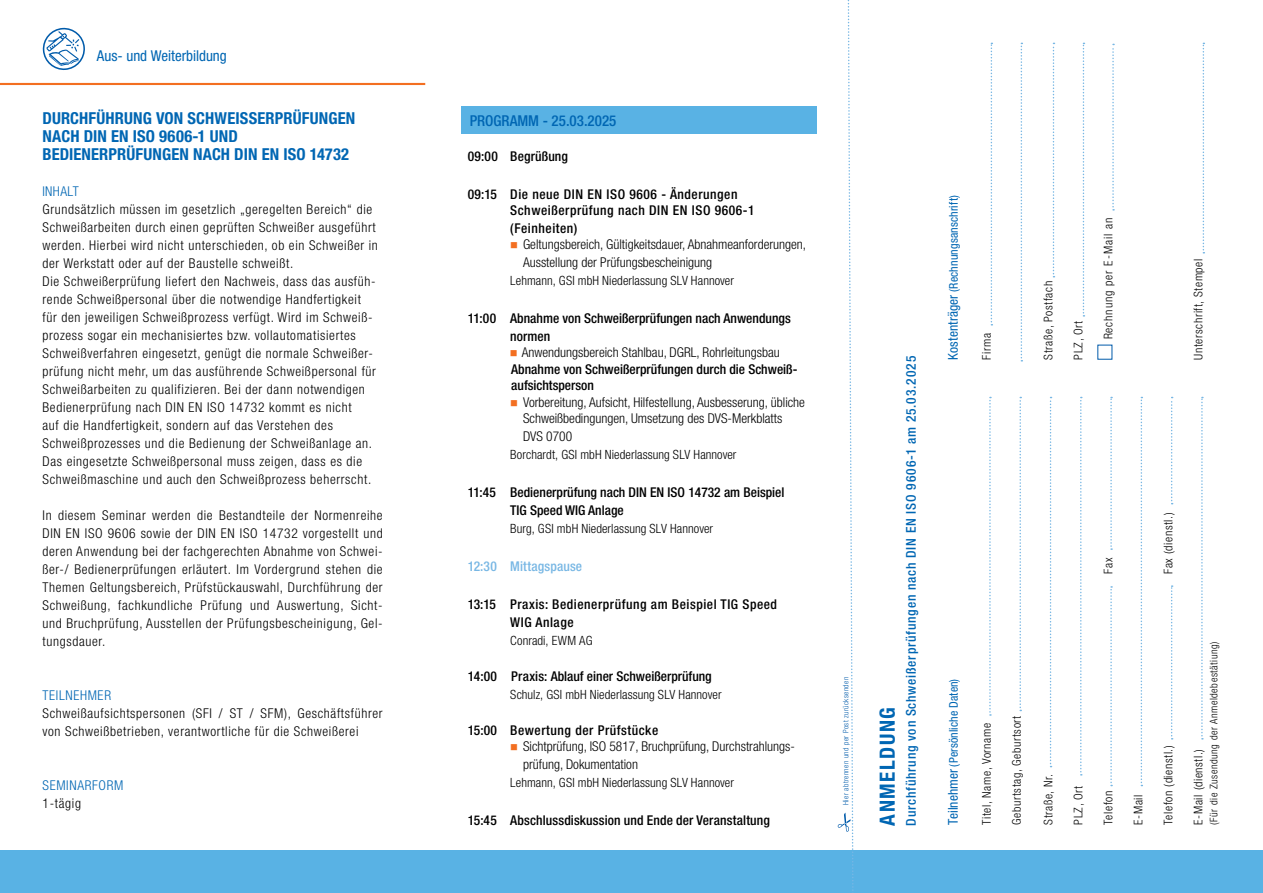
<style>
.page{position:relative;width:1263px;height:893px;background:#fff}
.page>*{position:absolute;margin:0;border:0;box-sizing:border-box;transform-origin:0 0}
.t1{font:700 condensed 21px "Helvetica Neue LT Std";letter-spacing:.075em;color:#0066b3}
.t2{font:700 condensed 16.5px/18px "Helvetica Neue LT Std";letter-spacing:.01em;color:#0066b3}
.t3{font:condensed 15px "Helvetica Neue LT Std";letter-spacing:-.005em;color:#0066b3}
.t4{font:500 condensed 15px "Helvetica Neue LT Std";color:#0066b3}
.t5{font:300 condensed 13.5px/18px "Helvetica Neue LT Std";letter-spacing:.05em;color:#000}
.t6{font:300 condensed 13.5px/18px "Helvetica Neue LT Std";color:#000}
.t7{font:500 condensed 13.5px/18px "Helvetica Neue LT Std";letter-spacing:.005em;color:#000}
.t8{font:500 condensed 13.5px/16.2px "Helvetica Neue LT Std";letter-spacing:.04em;color:#000}
.t9{font:500 condensed 13.5px "Helvetica Neue LT Std";letter-spacing:.06em;color:#0066b3}
.t10{font:300 condensed 13.5px "Helvetica Neue LT Std";letter-spacing:.05em;color:#0066b3}
.t11{font:500 condensed 13.5px "Helvetica Neue LT Std";letter-spacing:.01em;color:#78b7e4}
.t12{font:300 condensed 12.75px "Helvetica Neue LT Std";letter-spacing:.005em;color:#000}
.t13{font:300 condensed 12px "Helvetica Neue LT Std";letter-spacing:.05em;color:#000}
.t14{font:condensed 12px "Helvetica Neue LT Std";letter-spacing:.01em;color:#0066b3}
.t15{font:300 condensed 12px "Helvetica Neue LT Std";letter-spacing:.075em;color:#000}
.t16{font:300 condensed 10.5px "Helvetica Neue LT Std";letter-spacing:.05em;color:#000}
.t17{font:300 condensed 7.5px "Helvetica Neue LT Std";letter-spacing:.05em;color:#005baa}
.s1{font-size:13.5px}
</style>
<div class="page">
<svg style="left:991px;top:43px;width:1px;height:282px"></svg>
<svg style="left:1021px;top:43px;width:1px;height:318px"></svg>
<svg style="left:1053px;top:43px;width:1px;height:234px"></svg>
<svg style="left:1083px;top:43px;width:1px;height:274px"></svg>
<svg style="left:1202px;top:43px;width:2px;height:210px"></svg>
<svg style="left:43px;top:28px;width:42px;height:42px"></svg>
<div style="left:0;top:850px;width:1263px;height:43px;background:#59b2e4"></div>
<hr style="left:0;top:83px;width:425px;height:2px;background:#f36f21">
<svg style="left:838px;top:0;width:16px;height:891px"></svg>
<svg style="left:1110px;top:586px;width:2px;height:200px"></svg>
<svg style="left:1171px;top:585px;width:2px;height:154px"></svg>
<svg style="left:989px;top:397px;width:2px;height:319px"></svg>
<svg style="left:1019px;top:397px;width:2px;height:314px"></svg>
<svg style="left:1050px;top:397px;width:1px;height:370px"></svg>
<svg style="left:1080px;top:397px;width:2px;height:378px"></svg>
<svg style="left:1110px;top:397px;width:2px;height:153px"></svg>
<svg style="left:1140px;top:397px;width:2px;height:389px"></svg>
<svg style="left:1171px;top:397px;width:2px;height:107px"></svg>
<svg style="left:1201px;top:397px;width:2px;height:342px"></svg>
<svg style="left:1112px;top:44px;width:2px;height:167px"></svg>
<div style="left:461px;top:107px;width:355px;height:27px;background:#59b2e4"></div>
<p class="t3" style="left:97px;top:47px;width:131px">Aus- und Weiterbildung</p>
<p class="t2" style="left:43px;top:109px;width:314px">DURCHFÜHRUNG VON SCHWEISSERPRÜFUNGEN<br>NACH DIN EN ISO 9606-1 UND<br>BEDIENERPRÜFUNGEN NACH DIN EN ISO 14732</p>
<p class="t4" style="left:470px;top:112px;width:148px">PROGRAMM - 25.03.2025</p>
<p class="t7" style="left:468px;top:147px;width:102px">09:00 Begrüßung</p>
<p class="t8" style="left:510px;top:186px;width:246px;text-indent:-43px">09:15 Die neue DIN EN ISO 9606 - Änderungen<br>Schweißerprüfung nach DIN EN ISO 9606-1</p>
<p class="t8" style="left:510px;top:220px;width:69px">(Feinheiten)</p>
<p class="t6" style="left:523px;top:236px;width:285px">Geltungsbereich, Gültigkeitsdauer, Abnahmeanforderungen,<br>Ausstellung der Prüfungsbescheinigung</p>
<p class="t12" style="left:510px;top:274px;width:225px">Lehmann, GSI mbH Niederlassung SLV Hannover</p>
<p class="t7" style="left:510px;top:309px;width:282px;text-indent:-43px">11:00 Abnahme von Schweißerprüfungen nach Anwendungs normen</p>
<p class="t6" style="left:522px;top:344px;width:260px">Anwendungsbereich Stahlbau, DGRL, Rohrleitungsbau</p>
<p class="t7" style="left:511px;top:360px;width:288px;line-height:16.5px">Abnahme von Schweißerprüfungen durch die Schweiß&shy;aufsichtsperson</p>
<p class="t6" style="left:523px;top:393px;width:283px;line-height:16.5px">Vorbereitung, Aufsicht, Hilfestellung, Ausbesserung, übliche<br>Schweißbedingungen, Umsetzung des DVS-Merkblatts</p>
<p class="t5" style="left:523px;top:427px;width:51px">DVS 0700</p>
<p class="t12" style="left:510px;top:447px;width:228px">Borchardt, GSI mbH Niederlassung SLV Hannover</p>
<p class="t7" style="left:510px;top:483px;width:276px;text-indent:-43px">11:45 Bedienerprüfung nach DIN EN ISO 14732 am Beispiel<br>TIG Speed WIG Anlage</p>
<p class="t12" style="left:510px;top:521px;width:204px">Burg, GSI mbH Niederlassung SLV Hannover</p>
<p class="t11" style="left:468px;top:558px;width:116px">12:30 Mittagspause</p>
<p class="t8" style="left:510px;top:595px;width:268px;line-height:18px;text-indent:-43px">13:15 Praxis: Bedienerprüfung am Beispiel TIG Speed<br>WIG Anlage</p>
<p class="t12" style="left:510px;top:633px;width:84px">Conradi, EWM AG</p>
<p class="t7" style="left:468px;top:667px;width:246px">14:00 Praxis: Ablauf einer Schweißerprüfung</p>
<p class="t12" style="left:510px;top:687px;width:213px">Schulz, GSI mbH Niederlassung SLV Hannover</p>
<p class="t8" style="left:468px;top:721px;width:192px">15:00 Bewertung der Prüfstücke</p>
<p class="t6" style="left:523px;top:737px;width:273px">Sichtprüfung, ISO 5817, Bruchprüfung, Durchstrahlungs&shy;prüfung, Dokumentation</p>
<p class="t12" style="left:510px;top:775px;width:225px">Lehmann, GSI mbH Niederlassung SLV Hannover</p>
<p class="t7" style="left:468px;top:811px;width:304px">15:45 Abschlussdiskussion und Ende der Veranstaltung</p>
<p class="t10" style="left:43px;top:184px;width:38px">INHALT</p>
<p class="t5" style="left:43px;top:200px;width:337px">Grundsätzlich müssen im gesetzlich „geregelten Bereich“ die Schweißarbeiten durch einen geprüften Schweißer ausgeführt werden. Hierbei wird nicht unterschieden, ob ein Schweißer in der Werkstatt oder auf der Baustelle schweißt.<br>Die Schweißerprüfung liefert den Nachweis, dass das ausfüh&shy;rende Schweißpersonal über die notwendige Handfertigkeit für den jeweiligen Schweißprozess verfügt. Wird im Schweiß&shy;prozess sogar ein mechanisiertes bzw. vollautomatisiertes Schweißverfahren eingesetzt, genügt die normale Schweißer&shy;prüfung nicht mehr, um das ausführende Schweißpersonal für Schweißarbeiten zu qualifizieren. Bei der dann notwendigen Bedienerprüfung nach DIN EN ISO 14732 kommt es nicht<br>auf die Handfertigkeit, sondern auf das Verstehen des Schweißprozesses und die Bedienung der Schweißanlage an.<br>Das eingesetzte Schweißpersonal muss zeigen, dass es die Schweißmaschine und auch den Schweißprozess beherrscht.</p>
<p class="t5" style="left:43px;top:506px;width:342px;text-align:justify">In diesem Seminar werden die Bestandteile der Normenreihe DIN EN ISO 9606 sowie der DIN EN ISO 14732 vorgestellt und deren Anwendung bei der fachgerechten Abnahme von Schwei&shy;ßer-/ Bedienerprüfungen erläutert. Im Vordergrund stehen die Themen Geltungsbereich, Prüfstückauswahl, Durchführung der Schweißung, fachkundliche Prüfung und Auswertung, Sicht&shy;und Bruchprüfung, Ausstellen der Prüfungsbescheinigung, Gel&shy;tungsdauer.</p>
<p class="t10" style="left:43px;top:688px;width:70px">TEILNEHMER</p>
<p class="t5" style="left:43px;top:704px;width:342px">Schweißaufsichtspersonen (SFI / ST / SFM), Geschäftsführer von Schweißbetrieben, verantwortliche für die Schweißerei</p>
<p class="t10" style="left:43px;top:778px;width:82px">SEMINARFORM</p>
<p class="t5" style="left:43px;top:794px;width:40px">1-tägig</p>
<p class="t17" style="left:841px;top:805px;width:129px;rotate:-90deg">Hier abtrennen und per Post zurücksenden</p>
<h1 class="t1" style="left:874px;top:826px;width:120px;rotate:-90deg">ANMELDUNG</h1>
<p class="t9" style="left:903px;top:826px;width:471px;rotate:-90deg">Durchführung von Schweißerprüfungen nach DIN EN ISO 9606-1 am 25.03.2025</p>
<p class="t14" style="left:947px;top:360px;width:166px;rotate:-90deg"><span class="s1">Kostenträger</span> (Rechnungsanschrift)</p>
<p class="t13" style="left:980px;top:360px;width:28px;rotate:-90deg">Firma</p>
<p class="t13" style="left:1041px;top:360px;width:80px;rotate:-90deg">Straße, Postfach</p>
<p class="t13" style="left:1071px;top:360px;width:40px;rotate:-90deg">PLZ, Ort</p>
<p class="t15" style="left:1101px;top:339px;width:123px;rotate:-90deg">Rechnung per E-Mail an</p>
<p class="t13" style="left:1191px;top:360px;width:102px;rotate:-90deg">Unterschrift, Stempel</p>
<p class="t13" style="left:1101px;top:574px;width:17px;rotate:-90deg">Fax</p>
<p class="t13" style="left:1161px;top:574px;width:63px;rotate:-90deg">Fax (dienstl.)</p>
<p class="t14" style="left:947px;top:825px;width:147px;rotate:-90deg"><span class="s1">Teilnehmer</span> (Persönliche Daten)</p>
<p class="t13" style="left:980px;top:825px;width:103px;rotate:-90deg">Titel, Name, Vorname</p>
<p class="t13" style="left:1010px;top:825px;width:110px;rotate:-90deg">Geburtstag, Geburtsort</p>
<p class="t13" style="left:1041px;top:825px;width:52px;rotate:-90deg">Straße, Nr.</p>
<p class="t13" style="left:1071px;top:825px;width:40px;rotate:-90deg">PLZ, Ort</p>
<p class="t13" style="left:1101px;top:825px;width:35px;rotate:-90deg">Telefon</p>
<p class="t13" style="left:1131px;top:825px;width:32px;rotate:-90deg">E-Mail</p>
<p class="t13" style="left:1161px;top:825px;width:81px;rotate:-90deg">Telefon (dienstl.)</p>
<p class="t16" style="left:1207px;top:825px;width:185px;rotate:-90deg">(Für die Zusendung der Anmeldebestätiung)</p>
<p class="t13" style="left:1191px;top:825px;width:77px;rotate:-90deg">E-Mail (dienstl.)</p>
</div>
